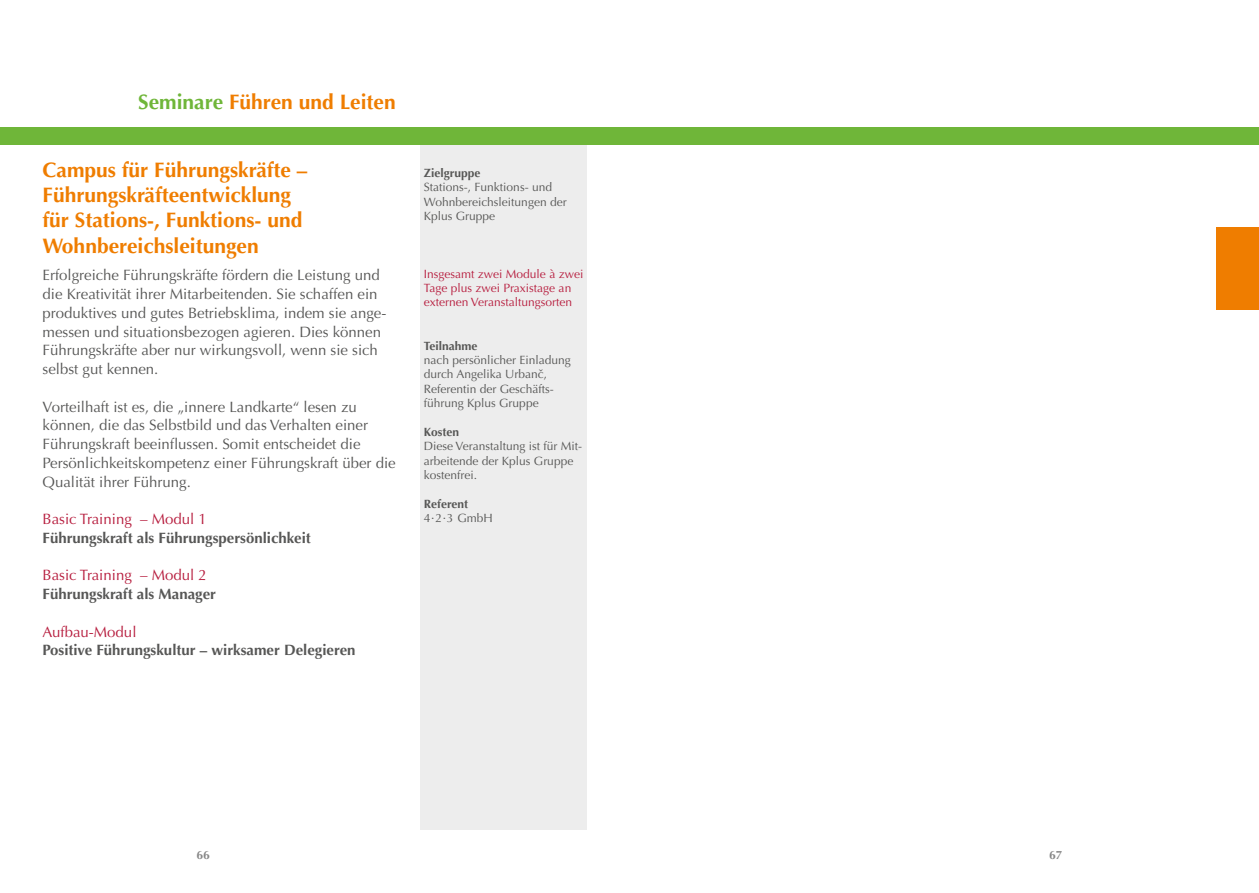
<style>
.page{position:relative;width:1259px;height:893px;background:#fff}
.page>*{position:absolute;margin:0;border:0;box-sizing:border-box;transform-origin:0 0}
.t1{font:700 21px/25.2px "Optima LT Pro";color:#ef7d00}
.t2{font:15px/18.8px "Optima LT Pro";color:#575756}
.t3{font:700 15px "Optima LT Pro";color:#575756}
.t4{font:15px "Optima LT Pro";color:#b71e3f}
.t5{font:12px/14.4px "Optima LT Pro";color:#575756}
.t6{font:12px/14.4px "Optima LT Pro";color:#b71e3f}
.t7{font:700 12px "Optima LT Pro";color:#575756}
.t8{font:700 12px "Optima LT Pro";color:#878787}
.s1{color:#6fb639}
</style>
<div class="page">
<div style="left:420px;top:141px;width:166px;height:688px;background:#ededed"></div>
<div style="left:1216px;top:227px;width:43px;height:83px;background:#ef7d00"></div>
<div style="left:0;top:128px;width:1259px;height:17px;background:#6fb639"></div>
<h1 class="t1" style="left:138px;top:89px;width:259px"><span class="s1">Seminare</span> Führen und Leiten</h1>
<h1 class="t1" style="left:43px;top:157px;width:266px">Campus für Führungskräfte –<br>Führungskräfteentwicklung für Stations-, Funktions- und<br>Wohnbereichsleitungen</h1>
<p class="t2" style="left:43px;top:266px;width:345px">Erfolgreiche Führungskräfte fördern die Leistung und die Kreativität ihrer Mitarbeitenden. Sie schaffen ein produktives und gutes Betriebsklima, indem sie ange&shy;messen und situationsbezogen agieren. Dies können Führungskräfte aber nur wirkungsvoll, wenn sie sich selbst gut kennen.</p>
<p class="t2" style="left:43px;top:397px;width:355px">Vorteilhaft ist es, die „innere Landkarte“ lesen zu können, die das Selbstbild und das Verhalten einer Führungskraft beeinflussen. Somit entscheidet die Persönlichkeitskompetenz einer Führungskraft über die Qualität ihrer Führung.</p>
<p class="t4" style="left:43px;top:510px;width:166px">Basic Training – Modul 1</p>
<p class="t3" style="left:43px;top:528px;width:270px">Führungskraft als Führungspersönlichkeit</p>
<p class="t4" style="left:43px;top:566px;width:166px">Basic Training – Modul 2</p>
<p class="t3" style="left:43px;top:584px;width:175px">Führungskraft als Manager</p>
<p class="t4" style="left:43px;top:622px;width:95px">Aufbau-Modul</p>
<p class="t3" style="left:43px;top:641px;width:314px">Positive Führungskultur – wirksamer Delegieren</p>
<p class="t7" style="left:424px;top:165px;width:58px">Zielgruppe</p>
<p class="t5" style="left:424px;top:180px;width:144px">Stations-, Funktions- und<br>Wohnbereichsleitungen der<br>Kplus Gruppe</p>
<p class="t6" style="left:424px;top:266px;width:161px">Insgesamt zwei Module à zwei<br>Tage plus zwei Praxistage an externen Veranstaltungsorten</p>
<p class="t7" style="left:424px;top:338px;width:55px">Teilnahme</p>
<p class="t5" style="left:424px;top:353px;width:148px">nach persönlicher Einladung durch Angelika Urbanč,<br>Referentin der Geschäfts&shy;führung Kplus Gruppe</p>
<p class="t7" style="left:424px;top:424px;width:37px">Kosten</p>
<p class="t5" style="left:424px;top:439px;width:160px">Diese Veranstaltung ist für Mit&shy;arbeitende der Kplus Gruppe kostenfrei.</p>
<p class="t7" style="left:424px;top:496px;width:46px">Referent</p>
<p class="t5" style="left:424px;top:511px;width:70px">4·2·3 GmbH</p>
<p class="t8" style="left:196px;top:847px;width:15px">66</p>
<p class="t8" style="left:1049px;top:847px;width:15px">67</p>
</div>
